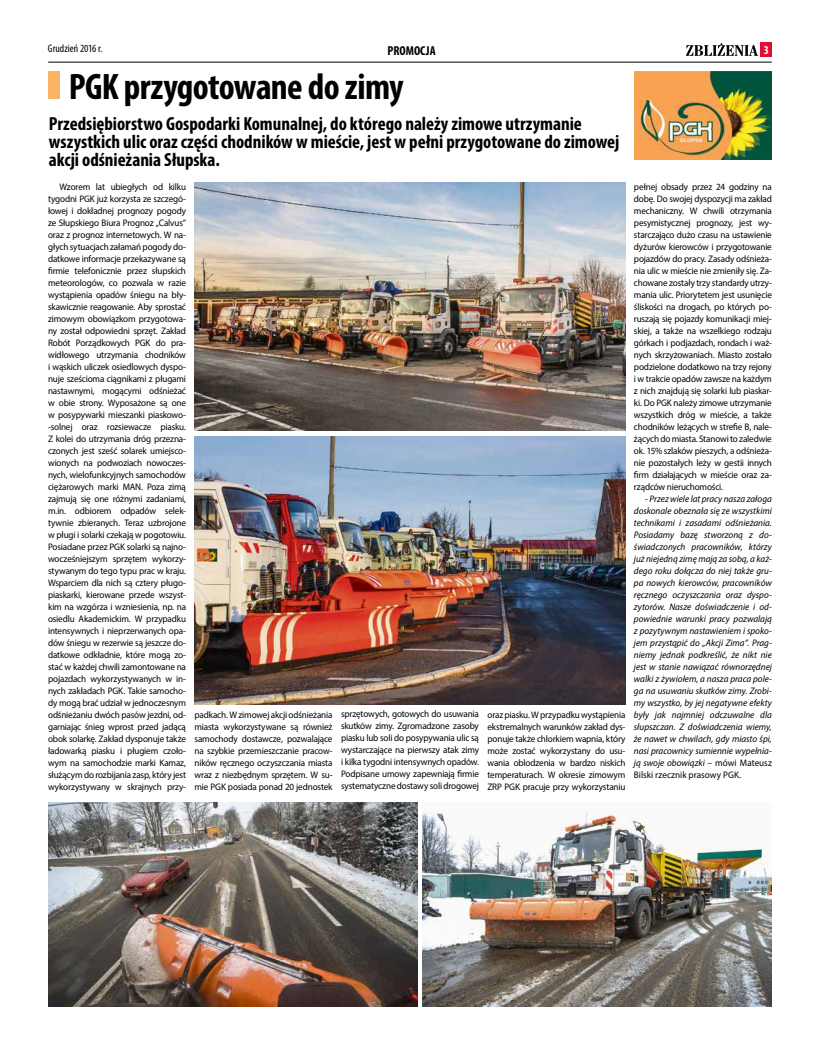
<style>
.page{position:relative;width:820px;height:1049px;background:#fff}
.page>*{position:absolute;margin:0;border:0;box-sizing:border-box;transform-origin:0 0}
.t1{font:700 condensed 37px "Myriad Pro";letter-spacing:-.02em;color:#000}
.t2{font:700 condensed 19px/18.3px "Myriad Pro";color:#000}
.t3{font:700 condensed 13px "Myriad Pro";color:#000}
.t4{font:700 condensed 12px "Myriad Pro";color:#fff}
.t5{font:condensed 11px "Myriad Pro";color:#000}
.t6{font:9.5px/12px "Myriad Pro";letter-spacing:-.015em;color:#000;text-align:justify;scale:.96 1}
.t7{font:italic 9.5px/12px "Myriad Pro";color:#000;text-align:justify;scale:.96 1}
.s1{font-style:normal}
</style>
<div class="page">
<hr style="left:48px;top:62px;width:723px;height:1px;background:#000">
<div style="left:760px;top:43px;width:11px;height:14px;background:#e20d32"></div>
<svg style="left:686px;top:43px;width:71px;height:13px"></svg>
<img style="left:634px;top:71px;width:137px;height:89px">
<div style="left:48px;top:71px;width:11px;height:28px;background:#f9b564"></div>
<img style="left:49px;top:802px;width:368px;height:204px">
<img style="left:422px;top:812px;width:349px;height:195px">
<img style="left:194px;top:437px;width:431px;height:267px">
<img style="left:194px;top:183px;width:431px;height:248px">
<p class="t5" style="left:48px;top:41px;width:56px">Grudzień 2016 r.</p>
<h3 class="t3" style="left:387px;top:43px;width:50px">PROMOCJA</h3>
<p class="t4" style="left:763px;top:42px;width:7px">3</p>
<h1 class="t1" style="left:69px;top:64px;width:336px">PGK przygotowane do zimy</h1>
<h2 class="t2" style="left:49px;top:114px;width:572px">Przedsiębiorstwo Gospodarki Komunalnej, do którego należy zimowe utrzymanie wszystkich ulic oraz części chodników w mieście, jest w pełni przygotowane do zimowej akcji odśnieżania Słupska.</h2>
<p class="t6" style="left:48px;top:181px;width:145px;text-indent:11px">Wzorem lat ubiegłych od kilku tygodni PGK już korzysta ze szczegó&shy;łowej i dokładnej prognozy pogody ze Słupskiego Biura Prognoz „Calvus” oraz z prognoz internetowych. W na&shy;głych sytuacjach załamań pogody do&shy;datkowe informacje przekazywane są firmie telefonicznie przez słupskich meteorologów, co pozwala w razie wystąpienia opadów śniegu na bły&shy;skawicznie reagowanie. Aby sprostać zimowym obowiązkom przygotowa&shy;ny został odpowiedni sprzęt. Zakład Robót Porządkowych PGK do pra&shy;widłowego utrzymania chodników i wąskich uliczek osiedlowych dyspo&shy;nuje sześcioma ciągnikami z pługami nastawnymi, mogącymi odśnieżać w obie strony. Wyposażone są one w posypywarki mieszanki piaskowo--solnej oraz rozsiewacze piasku.<br>Z kolei do utrzymania dróg przezna&shy;czonych jest sześć solarek umiejsco&shy;wionych na podwoziach nowoczes&shy;nych, wielofunkcyjnych samochodów ciężarowych marki MAN. Poza zimą zajmują się one różnymi zadaniami, m.in. odbiorem odpadów selek&shy;tywnie zbieranych. Teraz uzbrojone w pługi i solarki czekają w pogotowiu.<br>Posiadane przez PGK solarki są najno&shy;wocześniejszym sprzętem wykorzy&shy;stywanym do tego typu prac w kraju.<br>Wsparciem dla nich są cztery pługo&shy;piaskarki, kierowane przede wszyst&shy;kim na wzgórza i wzniesienia, np. na osiedlu Akademickim. W przypadku intensywnych i nieprzerwanych opa&shy;dów śniegu w rezerwie są jeszcze do&shy;datkowe odkładnie, które mogą zo&shy;stać w każdej chwili zamontowane na pojazdach wykorzystywanych w in&shy;nych zakładach PGK. Takie samocho&shy;dy mogą brać udział w jednoczesnym odśnieżaniu dwóch pasów jezdni, od&shy;garniając śnieg wprost przed jadącą obok solarkę. Zakład dysponuje także ładowarką piasku i pługiem czoło&shy;wym na samochodzie marki Kamaz, służącym do rozbijania zasp, który jest wykorzystywany w skrajnych przy-</p>
<p class="t6" style="left:633px;top:181px;width:145px">pełnej obsady przez 24 godziny na dobę. Do swojej dyspozycji ma zakład mechaniczny. W chwili otrzymania pesymistycznej prognozy, jest wy&shy;starczająco dużo czasu na ustawienie dyżurów kierowców i przygotowanie pojazdów do pracy. Zasady odśnieża&shy;nia ulic w mieście nie zmieniły się. Za&shy;chowane zostały trzy standardy utrzy&shy;mania ulic. Priorytetem jest usunięcie śliskości na drogach, po których po&shy;ruszają się pojazdy komunikacji miej&shy;skiej, a także na wszelkiego rodzaju górkach i podjazdach, rondach i waż&shy;nych skrzyżowaniach. Miasto zostało podzielone dodatkowo na trzy rejony i w trakcie opadów zawsze na każdym z nich znajdują się solarki lub piaskar&shy;ki. Do PGK należy zimowe utrzymanie wszystkich dróg w mieście, a także chodników leżących w strefie B, nale&shy;żących do miasta. Stanowi to zaledwie ok. 15% szlaków pieszych, a odśnieża&shy;nie pozostałych leży w gestii innych firm działających w mieście oraz za&shy;rządców nieruchomości.</p>
<p class="t7" style="left:633px;top:493px;width:145px;text-indent:11px"><span class="s1">-</span> Przez wiele lat pracy nasza załoga doskonale obeznała się ze wszystkimi technikami i zasadami odśnieżania.<br>Posiadamy bazę stworzoną z do&shy;świadczonych pracowników, którzy już niejedną zimę mają za sobą, a każ&shy;dego roku dołącza do niej także gru&shy;pa nowych kierowców, pracowników ręcznego oczyszczania oraz dyspo&shy;zytorów. Nasze doświadczenie i od&shy;powiednie warunki pracy pozwalają z pozytywnym nastawieniem i spoko&shy;jem przystąpić do „Akcji Zima”. Prag&shy;niemy jednak podkreślić, że nikt nie jest w stanie nawiązać równorzędnej walki z żywiołem, a nasza praca pole&shy;ga na usuwaniu skutków zimy. Zrobi&shy;my wszystko, by jej negatywne efekty były jak najmniej odczuwalne dla słupszczan. Z doświadczenia wiemy, że nawet w chwilach, gdy miasto śpi, nasi pracownicy sumiennie wypełnia&shy;ją swoje obowiązki <span class="s1">– mówi Mateusz Bilski rzecznik prasowy PGK.</span></p>
<p class="t6" style="left:194px;top:709px;width:145px">padkach. W zimowej akcji odśnieżania miasta wykorzystywane są również samochody dostawcze, pozwalające na szybkie przemieszczanie pracow&shy;ników ręcznego oczyszczania miasta wraz z niezbędnym sprzętem. W su&shy;mie PGK posiada ponad 20 jednostek</p>
<p class="t6" style="left:341px;top:708px;width:145px">sprzętowych, gotowych do usuwania skutków zimy. Zgromadzone zasoby piasku lub soli do posypywania ulic są wystarczające na pierwszy atak zimy i kilka tygodni intensywnych opadów.<br>Podpisane umowy zapewniają firmie systematyczne dostawy soli drogowej</p>
<p class="t6" style="left:487px;top:709px;width:145px">oraz piasku. W przypadku wystąpienia ekstremalnych warunków zakład dys&shy;ponuje także chlorkiem wapnia, który może zostać wykorzystany do usu&shy;wania oblodzenia w bardzo niskich temperaturach. W okresie zimowym ZRP PGK pracuje przy wykorzystaniu</p>
</div>
